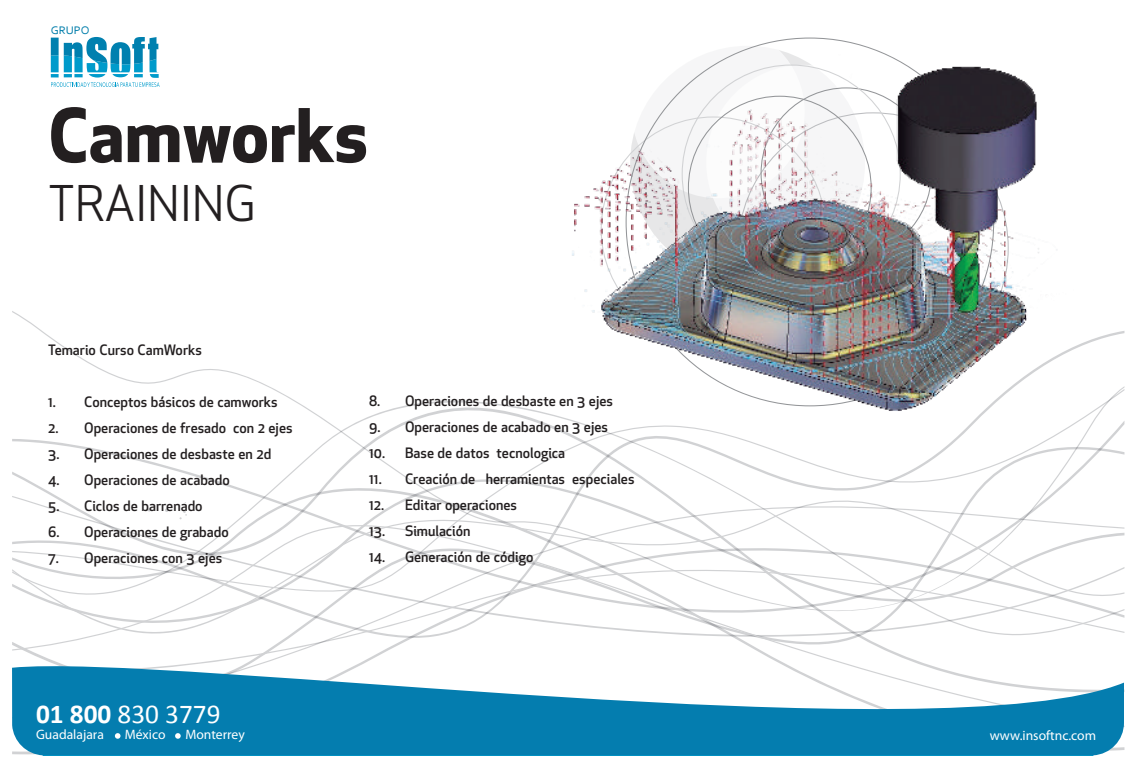
<style>
.page{position:relative;width:1134px;height:766px;background:#fff}
.page>*{position:absolute;margin:0;border:0;box-sizing:border-box;transform-origin:0 0}
.t1{font:700 72px "SW Apex New";color:#231f20}
.t2{font:48px "SW Apex New";color:#231f20}
.t3{font:27.3px "Calibri";color:#fff}
.t4{font:500 14px "SW Apex New";color:#231f20}
.t5{font:13.6px "Myriad Pro";color:#fff}
.t6{font:11.5px "Corbel";color:#007daa;scale:1.05 1}
.s1{font-weight:700}
</style>
<div class="page">
<svg style="left:12px;top:401px;width:1112px;height:93px"></svg>
<svg style="left:12px;top:494px;width:1043px;height:12px"></svg>
<svg style="left:12px;top:506px;width:1112px;height:146px"></svg>
<svg style="left:40px;top:755px;width:1057px;height:1px"></svg>
<svg style="left:12px;top:652px;width:1112px;height:103px;fill:#047daf"></svg>
<svg style="left:51px;top:37px;width:109px;height:50px"></svg>
<svg style="left:115px;top:733px;width:6px;height:5px"></svg>
<svg style="left:175px;top:733px;width:6px;height:5px"></svg>
<img style="left:557px;top:54px;width:520px;height:387px">
<p class="t6" style="left:51px;top:23px;width:39px">GRUPO</p>
<h1 class="t1" style="left:48px;top:83px;width:322px">Camworks</h1>
<h2 class="t2" style="left:48px;top:173px;width:209px">TRAINING</h2>
<p class="t4" style="left:48px;top:340px;width:155px">Temario Curso CamWorks</p>
<p class="t4" style="left:48px;top:392px;width:231px">1. Conceptos básicos de camworks</p>
<p class="t4" style="left:48px;top:418px;width:246px">2. Operaciones de fresado con 2 ejes</p>
<p class="t4" style="left:48px;top:444px;width:225px">3. Operaciones de desbaste en 2d</p>
<p class="t4" style="left:48px;top:470px;width:183px">4. Operaciones de acabado</p>
<p class="t4" style="left:48px;top:496px;width:156px">5. Ciclos de barrenado</p>
<p class="t4" style="left:48px;top:522px;width:182px">6. Operaciones de grabado</p>
<p class="t4" style="left:48px;top:548px;width:176px">7. Operaciones con 3 ejes</p>
<h3 class="t3" style="left:36px;top:696px;width:186px"><span class="s1">01 800</span> 830 3779</h3>
<p class="t4" style="left:369px;top:391px;width:246px">8. Operaciones de desbaste en 3 ejes</p>
<p class="t4" style="left:369px;top:417px;width:241px">9. Operaciones de acabado en 3 ejes</p>
<p class="t4" style="left:369px;top:443px;width:198px">10. Base de datos tecnologica</p>
<p class="t4" style="left:369px;top:469px;width:267px">11. Creación de herramientas especiales</p>
<p class="t4" style="left:369px;top:495px;width:150px">12. Editar operaciones</p>
<p class="t4" style="left:369px;top:521px;width:103px">13. Simulación</p>
<p class="t4" style="left:369px;top:547px;width:166px">14. Generación de código</p>
<p class="t5" style="left:36px;top:725px;width:69px">Guadalajara</p>
<p class="t5" style="left:125px;top:725px;width:42px">México</p>
<p class="t5" style="left:185px;top:725px;width:61px">Monterrey</p>
<p class="t5" style="left:990px;top:726px;width:108px">www.insoftnc.com</p>
</div>
